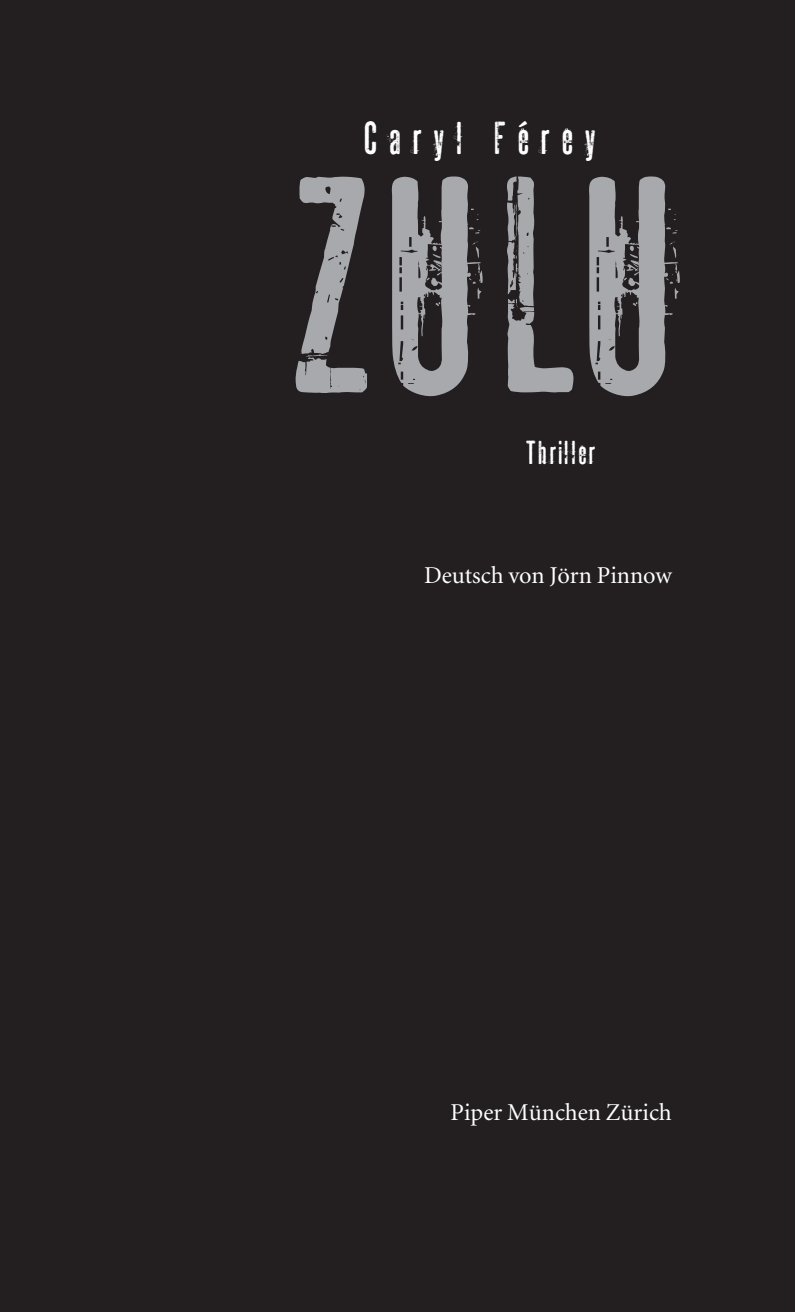
<style>
.page{position:relative;width:795px;height:1312px;background:#fff}
.page>*{position:absolute;margin:0;border:0;box-sizing:border-box;transform-origin:0 0}
.t1{font:270px "Pahuenga Cass";color:#a8a9ad}
.t2{font:40.5px "Pahuenga Cass";letter-spacing:.3em;color:#fff}
.t3{font:29.25px "Pahuenga Cass";color:#fff}
.t4{font:24.3px "Minion";color:#fff}
</style>
<div class="page">
<div style="left:0;top:0;width:795px;height:1311px;background:#231f20"></div>
<h2 class="t2" style="left:364px;top:114px;width:233px">Caryl Férey</h2>
<h1 class="t1" style="left:292px;top:129px;width:381px">Zulu</h1>
<p class="t3" style="left:526px;top:435px;width:72px">Thriller</p>
<p class="t4" style="left:424px;top:563px;width:249px">Deutsch von Jörn Pinnow</p>
<p class="t4" style="left:450px;top:1100px;width:223px">Piper München Zürich</p>
</div>
